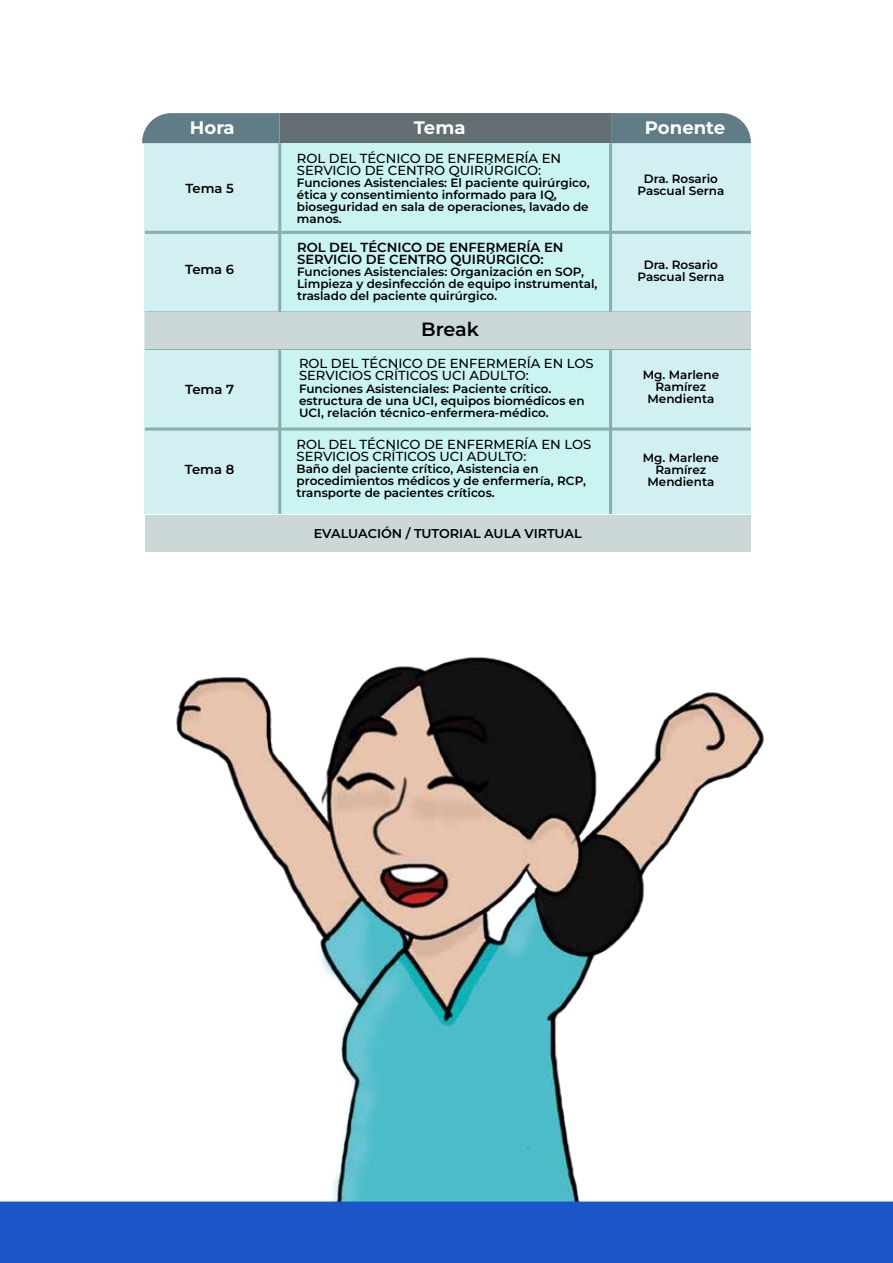
<style>
.page{position:relative;width:893px;height:1263px;background:#fff}
.page>*{position:absolute;margin:0;border:0;box-sizing:border-box;transform-origin:0 0}
.t1{font:600 19.2px "Montserrat";letter-spacing:-.005em;color:#000}
.t2{font:700 18.15px "Montserrat";color:#fff}
.t3{font:500 13.2px/12px "Montserrat";color:#000}
.t4{font:600 13.2px/12px "Montserrat";color:#000}
.t5{font:600 12.75px "Montserrat";letter-spacing:-.01em;color:#000}
.t6{font:600 12px/12px "Montserrat";color:#000}
</style>
<div class="page">
<svg style="left:142px;top:113px;width:138px;height:30px;background:#68828d"></svg>
<svg style="left:611px;top:113px;width:140px;height:30px;background:#67828c"></svg>
<div style="left:280px;top:113px;width:331px;height:30px;background:#636f72"></div>
<div style="left:144px;top:143px;width:136px;height:371px;background:#d2eff2"></div>
<div style="left:611px;top:143px;width:140px;height:371px;background:#d2eff2"></div>
<div style="left:280px;top:143px;width:331px;height:371px;background:#c9f4f1"></div>
<hr style="left:278px;top:143px;width:3px;height:371px;background:#87afac">
<hr style="left:145px;top:231px;width:606px;height:3px;background:#87afac">
<hr style="left:145px;top:428px;width:606px;height:2px;background:#87afac">
<hr style="left:145px;top:311px;width:606px;height:3px;background:#87afac">
<hr style="left:145px;top:347px;width:606px;height:3px;background:#87afac">
<hr style="left:609px;top:143px;width:3px;height:371px;background:#87afac">
<div style="left:145px;top:312px;width:606px;height:37px;background:#cbd8d7"></div>
<div style="left:145px;top:515px;width:606px;height:37px;background:#cbd8d7"></div>
<img style="left:176px;top:657px;width:588px;height:544px">
<div style="left:0;top:1201px;width:893px;height:62px;background:#1b56c9"></div>
<h2 class="t2" style="left:190px;top:114px;width:46px">Hora</h2>
<h2 class="t2" style="left:414px;top:114px;width:53px">Tema</h2>
<h2 class="t2" style="left:645px;top:114px;width:82px">Ponente</h2>
<p class="t4" style="left:185px;top:182px;width:50px">Tema 5</p>
<p class="t4" style="left:185px;top:262px;width:51px">Tema 6</p>
<p class="t4" style="left:185px;top:383px;width:50px">Tema 7</p>
<p class="t4" style="left:185px;top:463px;width:51px">Tema 8</p>
<p class="t3" style="left:297px;top:152px;width:266px">ROL DEL TÉCNICO DE ENFERMERÍA EN<br>SERVICIO DE CENTRO QUIRÚRGICO:</p>
<p class="t6" style="left:297px;top:176px;width:294px">Funciones Asistenciales: El paciente quirúrgico, ética y consentimiento informado para IQ, bioseguridad en sala de operaciones, lavado de manos.</p>
<p class="t4" style="left:297px;top:241px;width:268px">ROL DEL TÉCNICO DE ENFERMERÍA EN<br>SERVICIO DE CENTRO QUIRÚRGICO:</p>
<p class="t6" style="left:297px;top:265px;width:302px">Funciones Asistenciales: Organización en SOP,<br>Limpieza y desinfección de equipo instrumental, traslado del paciente quirúrgico.</p>
<h1 class="t1" style="left:421px;top:316px;width:59px">Break</h1>
<p class="t3" style="left:299px;top:357px;width:296px">ROL DEL TÉCNICO DE ENFERMERÍA EN LOS<br>SERVICIOS CRÍTICOS UCI ADULTO:</p>
<p class="t6" style="left:299px;top:382px;width:287px">Funciones Asistenciales: Paciente crítico. estructura de una UCI, equipos biomédicos en<br>UCI, relación técnico-enfermera-médico.</p>
<p class="t3" style="left:297px;top:437px;width:296px">ROL DEL TÉCNICO DE ENFERMERÍA EN LOS<br>SERVICIOS CRÍTICOS UCI ADULTO:</p>
<p class="t6" style="left:297px;top:462px;width:291px">Baño del paciente crítico, Asistencia en procedimientos médicos y de enfermería, RCP, transporte de pacientes críticos.</p>
<p class="t5" style="left:314px;top:524px;width:269px">EVALUACIÓN / TUTORIAL AULA VIRTUAL</p>
<p class="t6" style="left:638px;top:172px;width:88px;text-align:center">Dra. Rosario<br>Pascual Serna</p>
<p class="t6" style="left:638px;top:258px;width:88px;text-align:center">Dra. Rosario<br>Pascual Serna</p>
<p class="t6" style="left:643px;top:368px;width:78px;text-align:center">Mg. Marlene<br>Ramírez<br>Mendienta</p>
<p class="t6" style="left:643px;top:451px;width:78px;text-align:center">Mg. Marlene<br>Ramírez<br>Mendienta</p>
</div>
